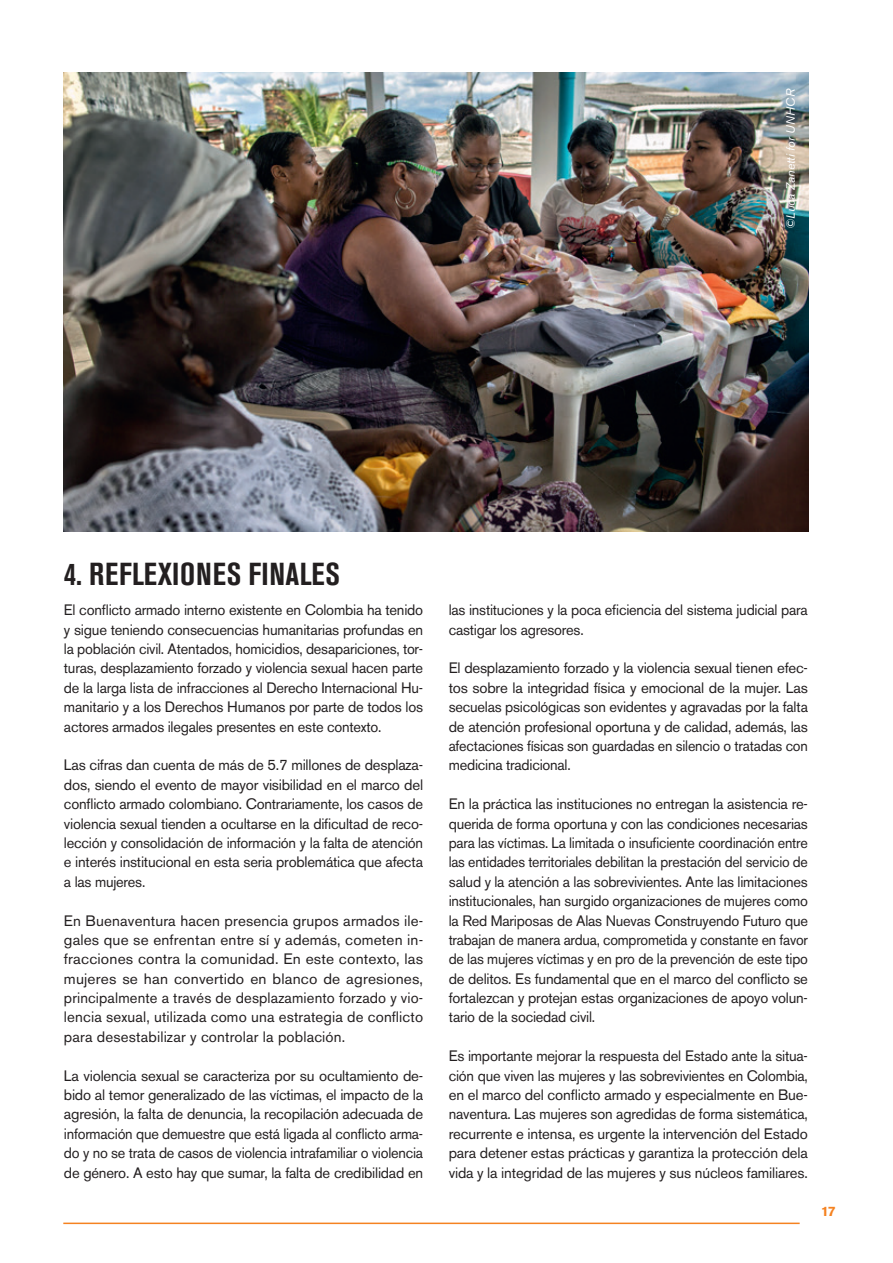
<style>
.page{position:relative;width:893px;height:1263px;background:#fff}
.page>*{position:absolute;margin:0;border:0;box-sizing:border-box;transform-origin:0 0}
.t1{font:700 condensed 31.5px "Akzidenz Grotesk BE";letter-spacing:.02em;color:#231f20}
.t2{font:15px/19.4px "Akzidenz Grotesk BE";letter-spacing:-.015em;color:#231f20;text-align:justify}
.t3{font:700 13.5px "Akzidenz Grotesk BE";color:#f58220}
.t4{font:italic 12px "Akzidenz Grotesk BE";color:#fff}
</style>
<div class="page">
<hr style="left:63px;top:1222px;width:737px;height:2px;background:#f58220">
<img style="left:64px;top:72px;width:744px;height:459px">
<p class="t4" style="left:783px;top:228px;width:141px;rotate:-90deg">©Luca Zanetti for UNHCR</p>
<h1 class="t1" style="left:64px;top:556px;width:277px">4. REFLEXIONES FINALES</h1>
<p class="t2" style="left:64px;top:600px;width:361px">El conflicto armado interno existente en Colombia ha tenido y sigue teniendo consecuencias humanitarias profundas en la población civil. Atentados, homicidios, desapariciones, tor&shy;turas, desplazamiento forzado y violencia sexual hacen parte de la larga lista de infracciones al Derecho Internacional Hu&shy;manitario y a los Derechos Humanos por parte de todos los actores armados ilegales presentes en este contexto.</p>
<p class="t2" style="left:64px;top:755px;width:361px">Las cifras dan cuenta de más de 5.7 millones de desplaza&shy;dos, siendo el evento de mayor visibilidad en el marco del conflicto armado colombiano. Contrariamente, los casos de violencia sexual tienden a ocultarse en la dificultad de reco&shy;lección y consolidación de información y la falta de atención e interés institucional en esta seria problemática que afecta a las mujeres.</p>
<p class="t2" style="left:64px;top:911px;width:361px">En Buenaventura hacen presencia grupos armados ile&shy;gales que se enfrentan entre sí y además, cometen in&shy;fracciones contra la comunidad. En este contexto, las mujeres se han convertido en blanco de agresiones, principalmente a través de desplazamiento forzado y vio&shy;lencia sexual, utilizada como una estrategia de conflicto para desestabilizar y controlar la población.</p>
<p class="t2" style="left:64px;top:1066px;width:361px">La violencia sexual se caracteriza por su ocultamiento de&shy;bido al temor generalizado de las víctimas, el impacto de la agresión, la falta de denuncia, la recopilación adecuada de información que demuestre que está ligada al conflicto arma&shy;do y no se trata de casos de violencia intrafamiliar o violencia de género. A esto hay que sumar, la falta de credibilidad en</p>
<p class="t2" style="left:449px;top:600px;width:361px">las instituciones y la poca eficiencia del sistema judicial para castigar los agresores.</p>
<p class="t2" style="left:449px;top:658px;width:361px">El desplazamiento forzado y la violencia sexual tienen efec&shy;tos sobre la integridad física y emocional de la mujer. Las secuelas psicológicas son evidentes y agravadas por la falta de atención profesional oportuna y de calidad, además, las afectaciones físicas son guardadas en silencio o tratadas con medicina tradicional.</p>
<p class="t2" style="left:449px;top:794px;width:361px">En la práctica las instituciones no entregan la asistencia re&shy;querida de forma oportuna y con las condiciones necesarias para las víctimas. La limitada o insuficiente coordinación entre las entidades territoriales debilitan la prestación del servicio de salud y la atención a las sobrevivientes. Ante las limitaciones institucionales, han surgido organizaciones de mujeres como la Red Mariposas de Alas Nuevas Construyendo Futuro que trabajan de manera ardua, comprometida y constante en favor de las mujeres víctimas y en pro de la prevención de este tipo de delitos. Es fundamental que en el marco del conflicto se fortalezcan y protejan estas organizaciones de apoyo volun&shy;tario de la sociedad civil.</p>
<p class="t2" style="left:449px;top:1046px;width:361px">Es importante mejorar la respuesta del Estado ante la situa&shy;ción que viven las mujeres y las sobrevivientes en Colombia, en el marco del conflicto armado y especialmente en Bue&shy;naventura. Las mujeres son agredidas de forma sistemática, recurrente e intensa, es urgente la intervención del Estado para detener estas prácticas y garantiza la protección dela vida y la integridad de las mujeres y sus núcleos familiares.</p>
<p class="t3" style="left:821px;top:1204px;width:16px">17</p>
</div>
